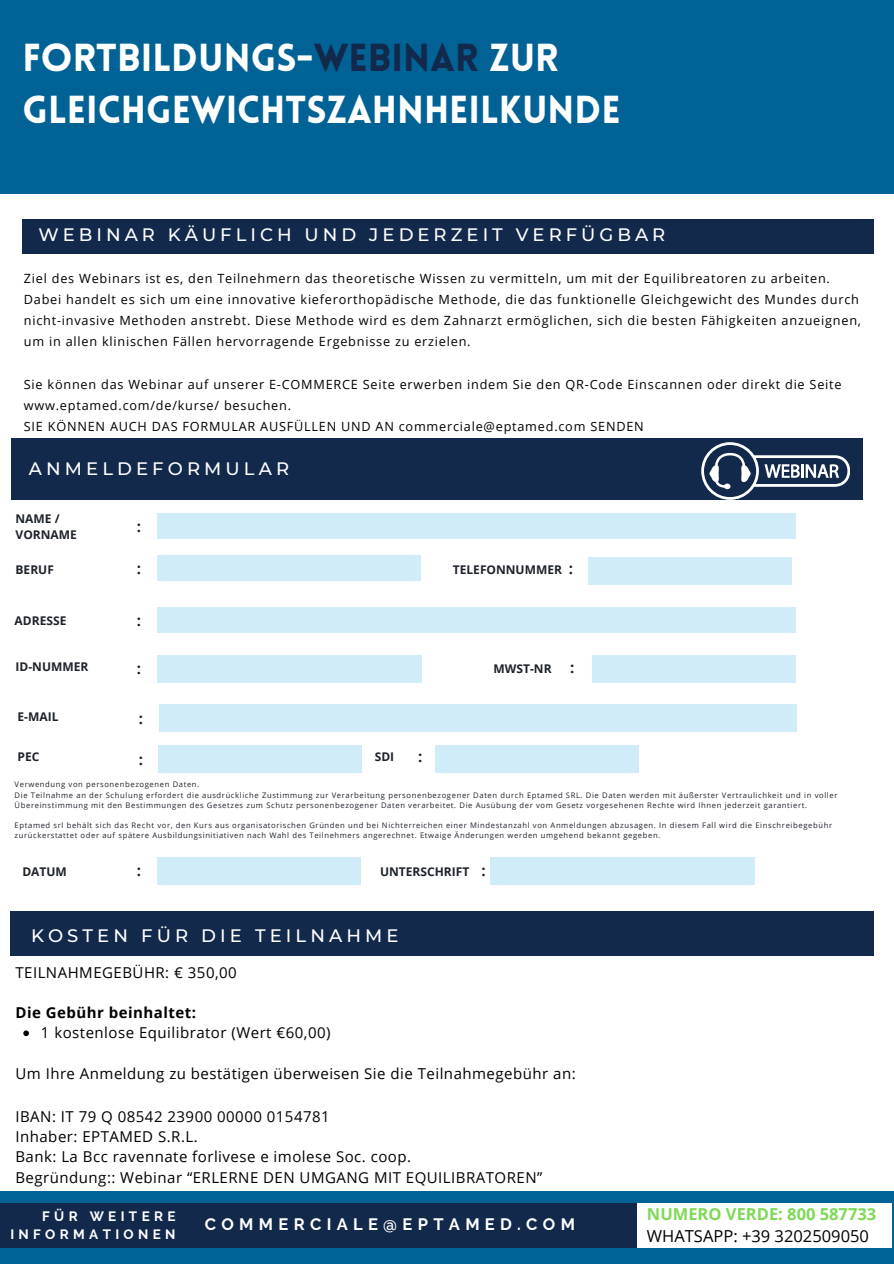
<style>
.page{position:relative;width:894px;height:1264px;background:#fff}
.page>*{position:absolute;margin:0;border:0;box-sizing:border-box;transform-origin:0 0}
.t1{font:900 38.1px/52.8px "Lovelo";color:#fff}
.t2{font:500 18px "Montserrat";letter-spacing:.225em;color:#fff}
.t3{font:16.5px/22.5px "Open Sans";color:#000}
.t4{font:700 16.5px "Raleway";letter-spacing:.32em;color:#fff}
.t5{font:15px "Open Sans";letter-spacing:.035em;color:#000}
.t6{font:700 15px "Open Sans";letter-spacing:.03em;color:#000}
.t7{font:700 15px "Open Sans";color:#1e232b}
.t8{font:700 13.5px/18px "Raleway";letter-spacing:.32em;color:#fff;text-align:right}
.t9{font:12.75px/21.1px "Open Sans";letter-spacing:.06em;color:#000}
.t10{font:700 12px/16px "Open Sans";color:#1e232b}
.t11{font:7.65px "Open Sans";letter-spacing:.08em;color:#1e232b}
.s1{color:#13294b}
.s2{font-weight:700;color:#7ed957}
</style>
<div class="page">
<div style="left:0;top:0;width:893px;height:194px;background:#016395"></div>
<div style="left:0;top:1190px;width:893px;height:73px;background:#016395"></div>
<div style="left:0;top:1203px;width:658px;height:44px;background:#13294b"></div>
<div style="left:637px;top:1203px;width:253px;height:44px;background:#fff"></div>
<div style="left:22px;top:220px;width:851px;height:34px;background:#13294b"></div>
<div style="left:10px;top:911px;width:863px;height:44px;background:#13294b"></div>
<div style="left:157px;top:513px;width:638px;height:25px;background:#cfecf8"></div>
<div style="left:157px;top:555px;width:264px;height:26px;background:#cfecf8"></div>
<div style="left:157px;top:607px;width:638px;height:25px;background:#cfecf8"></div>
<div style="left:157px;top:655px;width:264px;height:27px;background:#cfecf8"></div>
<div style="left:159px;top:705px;width:637px;height:27px;background:#cfecf8"></div>
<div style="left:591px;top:655px;width:204px;height:27px;background:#cfecf8"></div>
<div style="left:158px;top:745px;width:203px;height:27px;background:#cfecf8"></div>
<div style="left:587px;top:557px;width:204px;height:27px;background:#cfecf8"></div>
<div style="left:435px;top:745px;width:204px;height:27px;background:#cfecf8"></div>
<div style="left:157px;top:857px;width:203px;height:27px;background:#cfecf8"></div>
<div style="left:489px;top:857px;width:265px;height:27px;background:#cfecf8"></div>
<div style="left:12px;top:437px;width:850px;height:62px;background:#13294b"></div>
<svg style="left:701px;top:442px;width:148px;height:57px"></svg>
<svg style="left:23px;top:1030px;width:6px;height:6px"></svg>
<h2 class="t1" style="left:22px;top:35px;width:599px">FORTBILDUNGS-<span class="s1">WEBINAR</span> ZUR<br>GLEICHGEWICHTSZAHNHEILKUNDE</h2>
<p class="t2" style="left:38px;top:224px;width:628px">WEBINAR KÄUFLICH UND JEDERZEIT VERFÜGBAR</p>
<h1 class="t9" style="left:24px;top:267px;width:807px">Ziel des Webinars ist es, den Teilnehmern das theoretische Wissen zu vermitteln, um mit der Equilibreatoren zu arbeiten.</h1>
<h2 class="t9" style="left:24px;top:288px;width:838px">Dabei handelt es sich um eine innovative kieferorthopädische Methode, die das funktionelle Gleichgewicht des Mundes durch nicht-invasive Methoden anstrebt. Diese Methode wird es dem Zahnarzt ermöglichen, sich die besten Fähigkeiten anzueignen, um in allen klinischen Fällen hervorragende Ergebnisse zu erzielen.</h2>
<p class="t9" style="left:24px;top:373px;width:819px">Sie können das Webinar auf unserer E-COMMERCE Seite erwerben indem Sie den QR-Code Einscannen oder direkt die Seite www.eptamed.com/de/kurse/ besuchen.</p>
<p class="t9" style="left:24px;top:415px;width:621px">SIE KÖNNEN AUCH DAS FORMULAR AUSFÜLLEN UND AN commerciale@eptamed.com SENDEN</p>
<p class="t2" style="left:29px;top:458px;width:262px">ANMELDEFORMULAR</p>
<p class="t10" style="left:16px;top:510px;width:63px">NAME /<br>VORNAME</p>
<p class="t10" style="left:16px;top:561px;width:40px">BERUF</p>
<p class="t7" style="left:137px;top:515px;width:6px">:</p>
<p class="t7" style="left:137px;top:557px;width:6px">:</p>
<p class="t10" style="left:15px;top:612px;width:53px">ADRESSE</p>
<p class="t7" style="left:137px;top:609px;width:6px">:</p>
<p class="t10" style="left:16px;top:658px;width:74px">ID-NUMMER</p>
<p class="t7" style="left:137px;top:658px;width:6px">:</p>
<p class="t10" style="left:18px;top:708px;width:42px">E-MAIL</p>
<p class="t10" style="left:18px;top:748px;width:23px">PEC</p>
<p class="t7" style="left:139px;top:708px;width:6px">:</p>
<p class="t7" style="left:139px;top:748px;width:6px">:</p>
<h2 class="t10" style="left:452px;top:561px;width:111px">TELEFONNUMMER</h2>
<p class="t7" style="left:568px;top:557px;width:6px">:</p>
<p class="t10" style="left:374px;top:748px;width:21px">SDI</p>
<p class="t7" style="left:418px;top:746px;width:6px">:</p>
<p class="t10" style="left:493px;top:660px;width:59px">MWST-NR</p>
<p class="t7" style="left:570px;top:656px;width:6px">:</p>
<p class="t11" style="left:15px;top:779px;width:186px">Verwendung von personenbezogenen Daten.</p>
<p class="t11" style="left:15px;top:789px;width:824px">Die Teilnahme an der Schulung erfordert die ausdrückliche Zustimmung zur Verarbeitung personenbezogener Daten durch Eptamed SRL. Die Daten werden mit äußerster Vertraulichkeit und in voller</p>
<p class="t11" style="left:15px;top:799px;width:793px">Übereinstimmung mit den Bestimmungen des Gesetzes zum Schutz personenbezogener Daten verarbeitet. Die Ausübung der vom Gesetz vorgesehenen Rechte wird Ihnen jederzeit garantiert.</p>
<p class="t11" style="left:15px;top:820px;width:818px">Eptamed srl behält sich das Recht vor, den Kurs aus organisatorischen Gründen und bei Nichterreichen einer Mindestanzahl von Anmeldungen abzusagen. In diesem Fall wird die Einschreibegebühr</p>
<p class="t11" style="left:15px;top:830px;width:647px">zurückerstattet oder auf spätere Ausbildungsinitiativen nach Wahl des Teilnehmers angerechnet. Etwaige Änderungen werden umgehend bekannt gegeben.</p>
<p class="t10" style="left:22px;top:863px;width:46px">DATUM</p>
<p class="t7" style="left:137px;top:860px;width:6px">:</p>
<p class="t10" style="left:380px;top:863px;width:91px">UNTERSCHRIFT</p>
<h4 class="t7" style="left:481px;top:860px;width:6px">:</h4>
<p class="t2" style="left:31px;top:924px;width:369px">KOSTEN FÜR DIE TEILNAHME</p>
<h2 class="t5" style="left:15px;top:961px;width:223px">TEILNAHMEGEBÜHR: € 350,00</h2>
<h5 class="t6" style="left:15px;top:1002px;width:182px">Die Gebühr beinhaltet:</h5>
<h6 class="t5" style="left:41px;top:1022px;width:291px">1 kostenlose Equilibrator (Wert €60,00)</h6>
<p class="t5" style="left:15px;top:1062px;width:561px">Um Ihre Anmeldung zu bestätigen überweisen Sie die Teilnahmegebühr an:</p>
<p class="t5" style="left:15px;top:1105px;width:316px">IBAN: IT 79 Q 08542 23900 00000 0154781</p>
<p class="t5" style="left:15px;top:1126px;width:184px">Inhaber: EPTAMED S.R.L.</p>
<p class="t5" style="left:15px;top:1146px;width:397px">Bank: La Bcc ravennate forlivese e imolese Soc. coop.</p>
<p class="t5" style="left:15px;top:1166px;width:528px">Begründung:: Webinar “ERLERNE DEN UMGANG MIT EQUILIBRATOREN”</p>
<p class="t8" style="left:10px;top:1207px;width:167px">FÜR WEITERE<br>INFORMATIONEN</p>
<p class="t4" style="left:205px;top:1214px;width:371px">COMMERCIALE@EPTAMED.COM</p>
<p class="t3" style="left:646px;top:1202px;width:231px"><span class="s2">NUMERO VERDE: 800 587733<br></span>WHATSAPP: +39 3202509050</p>
</div>
